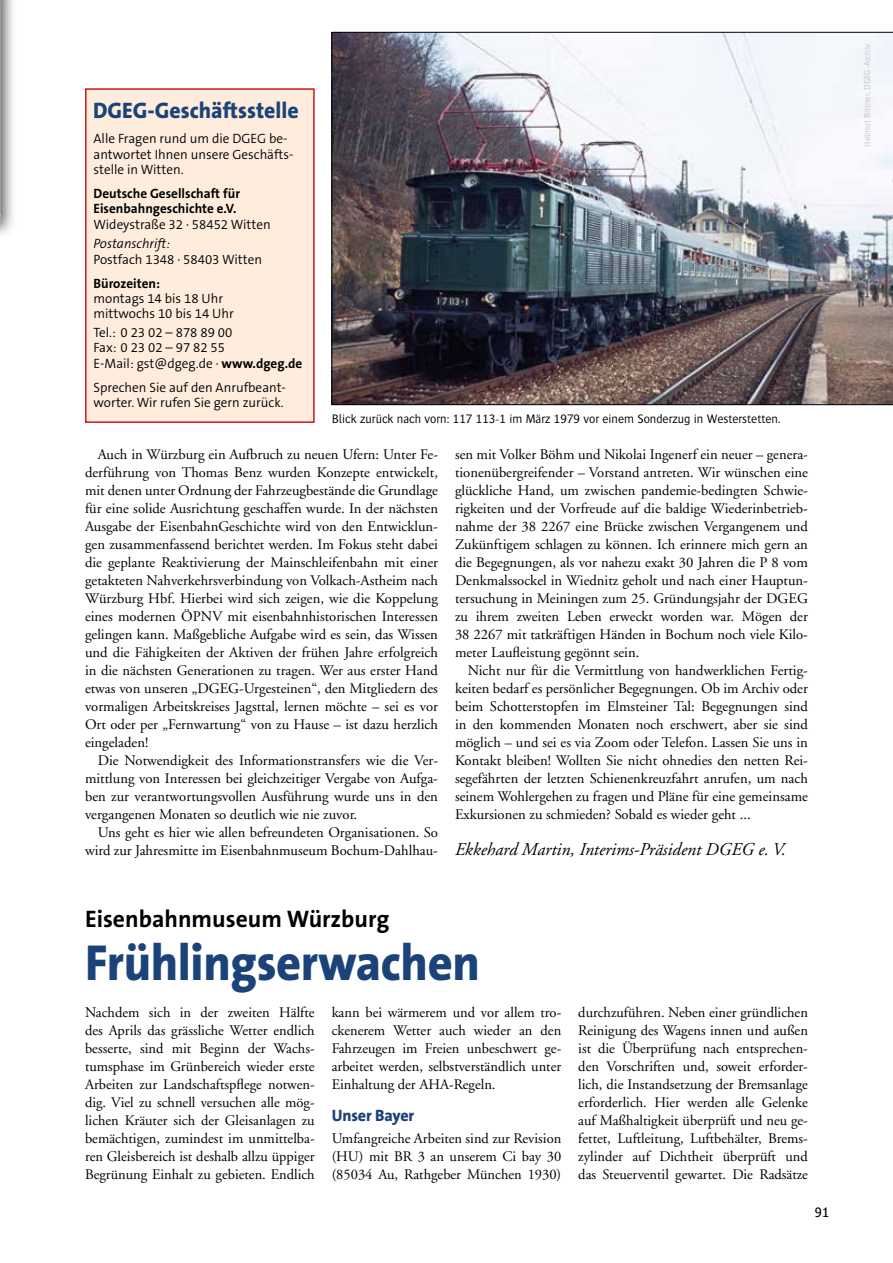
<style>
.page{position:relative;width:893px;height:1263px;background:#fff}
.page>*{position:absolute;margin:0;border:0;box-sizing:border-box;transform-origin:0 0}
.t1{font:800 51px "The Sans B8";letter-spacing:-.01em;color:#1b4379;scale:.95 1}
.t2{font:700 24px "The Sans B7";color:#000}
.t3{font:800 22.5px "The Sans B8";color:#1b4379}
.t4{font:italic 18px "Adobe Garamond LT";color:#000}
.t5{font:800 16.5px "The Sans B8";letter-spacing:-.005em;color:#1b4379}
.t6{font:14.7px/18px "Adobe Garamond LT";color:#000;text-align:justify}
.t7{font:500 14.25px "Bosis";color:#000}
.t8{font:300 13.5px/15.3px "The Sans B4";color:#000}
.t9{font:700 13.5px/15.5px "The Sans B7";color:#000}
.t10{font:italic 300 13.5px "The Sans B4";color:#000}
.t11{font:300 12.75px "Bosis";color:#000}
.t12{font:300 9px "Bosis";color:#c6c6c6}
.s1{font-family:"The Sans B7";font-weight:700}
</style>
<div class="page">
<img style="left:332px;top:32px;width:561px;height:373px">
<div style="left:0;top:0;width:17px;height:240px;background:#000;opacity:.75"></div>
<div style="left:85px;top:88px;width:230px;height:335px;background:#feeddd;border:2px solid #cd1719"></div>
<h3 class="t3" style="left:93px;top:98px;width:207px">DGEG-Geschäftsstelle</h3>
<p class="t8" style="left:94px;top:132px;width:201px">Alle Fragen rund um die DGEG be&shy;antwortet Ihnen unsere Geschäfts&shy;stelle in Witten.</p>
<p class="t9" style="left:94px;top:186px;width:148px">Deutsche Gesellschaft für<br>Eisenbahngeschichte e.V.</p>
<p class="t8" style="left:94px;top:217px;width:179px">Wideystraße 32 · 58452 Witten</p>
<p class="t10" style="left:94px;top:237px;width:78px">Postanschrift:</p>
<p class="t8" style="left:94px;top:252px;width:170px">Postfach 1348 · 58403 Witten</p>
<p class="t9" style="left:94px;top:276px;width:68px">Bürozeiten:</p>
<p class="t8" style="left:94px;top:291px;width:142px">montags 14 bis 18 Uhr mittwochs 10 bis 14 Uhr</p>
<p class="t8" style="left:94px;top:325px;width:210px">Tel.: 0 23 02 – 878 89 00<br>Fax: 0 23 02 – 97 82 55<br>E-Mail: gst@dgeg.de · <span class="s1">www.dgeg.de</span></p>
<p class="t8" style="left:94px;top:380px;width:192px">Sprechen Sie auf den Anrufbeant&shy;worter. Wir rufen Sie gern zurück.</p>
<p class="t11" style="left:332px;top:412px;width:450px">Blick zurück nach vorn: 117 113-1 im März 1979 vor einem Sonderzug in Westerstetten.</p>
<p class="t6" style="left:85px;top:445px;width:354px;text-indent:13px">Auch in Würzburg ein Aufbruch zu neuen Ufern: Unter Fe&shy;derführung von Thomas Benz wurden Konzepte entwickelt, mit denen unter Ordnung der Fahrzeugbestände die Grundlage für eine solide Ausrichtung geschaffen wurde. In der nächsten Ausgabe der EisenbahnGeschichte wird von den Entwicklun&shy;gen zusammenfassend berichtet werden. Im Fokus steht dabei die geplante Reaktivierung der Mainschleifenbahn mit einer getakteten Nahverkehrsverbindung von Volkach-Astheim nach Würzburg Hbf. Hierbei wird sich zeigen, wie die Koppelung eines modernen ÖPNV mit eisenbahnhistorischen Interessen gelingen kann. Maßgebliche Aufgabe wird es sein, das Wissen und die Fähigkeiten der Aktiven der frühen Jahre erfolgreich in die nächsten Generationen zu tragen. Wer aus erster Hand etwas von unseren „DGEG-Urgesteinen“, den Mitgliedern des vormaligen Arbeitskreises Jagsttal, lernen möchte – sei es vor Ort oder per „Fernwartung“ von zu Hause – ist dazu herzlich eingeladen!</p>
<p class="t6" style="left:85px;top:751px;width:354px;text-indent:13px">Die Notwendigkeit des Informationstransfers wie die Ver&shy;mittlung von Interessen bei gleichzeitiger Vergabe von Aufga&shy;ben zur verantwortungsvollen Ausführung wurde uns in den vergangenen Monaten so deutlich wie nie zuvor.</p>
<p class="t6" style="left:85px;top:823px;width:354px;text-align:right">Uns geht es hier wie allen befreundeten Organisationen. So wird zur Jahresmitte im Eisenbahnmuseum Bochum-Dahlhau-</p>
<p class="t6" style="left:455px;top:445px;width:354px">sen mit Volker Böhm und Nikolai Ingenerf ein neuer – genera&shy;tionenübergreifender – Vorstand antreten. Wir wünschen eine glückliche Hand, um zwischen pandemie-bedingten Schwie&shy;rigkeiten und der Vorfreude auf die baldige Wiederinbetrieb&shy;nahme der 38 2267 eine Brücke zwischen Vergangenem und Zukünftigem schlagen zu können. Ich erinnere mich gern an die Begegnungen, als vor nahezu exakt 30 Jahren die P 8 vom Denkmalssockel in Wiednitz geholt und nach einer Hauptun&shy;tersuchung in Meiningen zum 25. Gründungsjahr der DGEG zu ihrem zweiten Leben erweckt worden war. Mögen der 38 2267 mit tatkräftigen Händen in Bochum noch viele Kilo&shy;meter Laufleistung gegönnt sein.</p>
<p class="t6" style="left:455px;top:661px;width:354px;text-indent:13px">Nicht nur für die Vermittlung von handwerklichen Fertig&shy;keiten bedarf es persönlicher Begegnungen. Ob im Archiv oder beim Schotterstopfen im Elmsteiner Tal: Begegnungen sind in den kommenden Monaten noch erschwert, aber sie sind möglich – und sei es via Zoom oder Telefon. Lassen Sie uns in Kontakt bleiben! Wollten Sie nicht ohnedies den netten Rei&shy;segefährten der letzten Schienenkreuzfahrt anrufen, um nach seinem Wohlergehen zu fragen und Pläne für eine gemeinsame Exkursionen zu schmieden? Sobald es wieder geht ...</p>
<p class="t4" style="left:455px;top:838px;width:333px">Ekkehard Martin, Interims-Präsident DGEG e. V.</p>
<h2 class="t2" style="left:85px;top:907px;width:306px">Eisenbahnmuseum Würzburg</h2>
<h1 class="t1" style="left:85px;top:936px;width:417px">Frühlingserwachen</h1>
<p class="t6" style="left:85px;top:1003px;width:231px">Nachdem sich in der zweiten Hälfte des Aprils das grässliche Wetter endlich besserte, sind mit Beginn der Wachs&shy;tumsphase im Grünbereich wieder erste Arbeiten zur Landschaftspflege notwen&shy;dig. Viel zu schnell versuchen alle mög&shy;lichen Kräuter sich der Gleisanlagen zu bemächtigen, zumindest im unmittelba&shy;ren Gleisbereich ist deshalb allzu üppiger Begrünung Einhalt zu gebieten. Endlich</p>
<p class="t6" style="left:332px;top:1003px;width:231px">kann bei wärmerem und vor allem tro&shy;ckenerem Wetter auch wieder an den Fahrzeugen im Freien unbeschwert ge&shy;arbeitet werden, selbstverständlich unter Einhaltung der AHA-Regeln.</p>
<p class="t5" style="left:332px;top:1106px;width:84px">Unser Bayer</p>
<p class="t6" style="left:332px;top:1129px;width:231px">Umfangreiche Arbeiten sind zur Revision (HU) mit BR 3 an unserem Ci bay 30 (85034 Au, Rathgeber München 1930)</p>
<p class="t6" style="left:578px;top:1003px;width:231px">durchzuführen. Neben einer gründlichen Reinigung des Wagens innen und außen ist die Überprüfung nach entsprechen&shy;den Vorschriften und, soweit erforder&shy;lich, die Instandsetzung der Bremsanlage erforderlich. Hier werden alle Gelenke auf Maßhaltigkeit überprüft und neu ge&shy;fettet, Luftleitung, Luftbehälter, Brems&shy;zylinder auf Dichtheit überprüft und das Steuerventil gewartet. Die Radsätze</p>
<p class="t7" style="left:815px;top:1205px;width:16px">91</p>
<p class="t12" style="left:862px;top:147px;width:104px;rotate:-90deg">Helmut Bittner, DGEG-Archiv</p>
</div>
